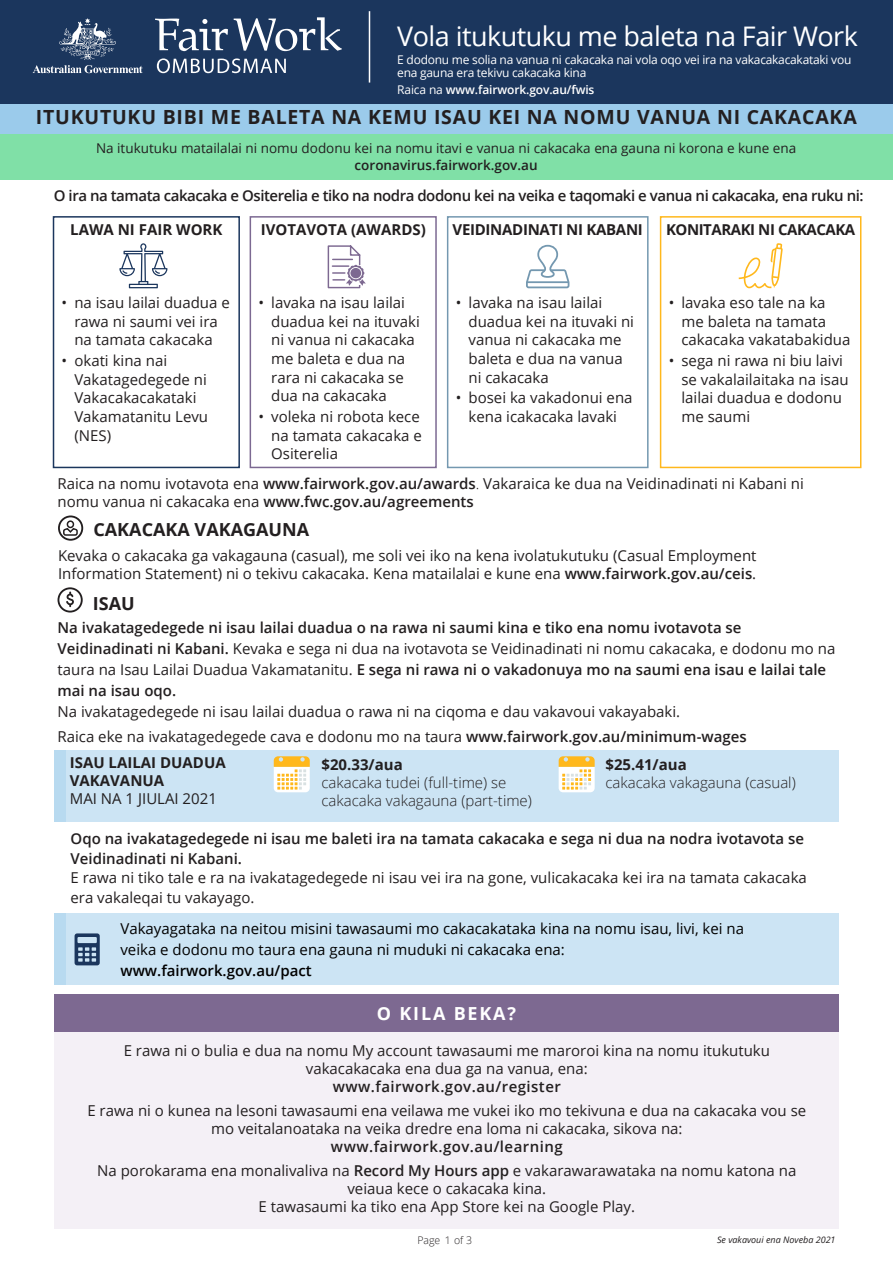
<style>
.page{position:relative;width:893px;height:1263px;background:#fff}
.page>*{position:absolute;margin:0;border:0;box-sizing:border-box;transform-origin:0 0}
.Line_1{font:27px "Open Sans";letter-spacing:-.02em;color:#fff}
.Sub-Heading2{font:700 19.5px "Open Sans";letter-spacing:.04em;color:#231f20}
.Sub_2{font:700 18px "Open Sans";color:#231f20}
.t1{font:700 18px "Open Sans";letter-spacing:.1em;color:#fff}
.Text{font:15px/18.6px "Open Sans";color:#231f20}
.Bold_para{font:15px/21px "Open Sans";color:#000}
.Text-2{font:600 15px/19.5px "Open Sans";color:#231f20}
.Bold_para-2{font:600 15px "Open Sans";letter-spacing:-.03em;color:#231f20}
.Bold_para-3{font:300 15px/18px "Open Sans";color:#231f20}
.Text-3{font:600 15px "Open Sans";letter-spacing:.03em;color:#231f20}
.Bold_para-4{font:700 15px/18px "Open Sans";color:#231f20}
.Sub_3{font:700 15px "Open Sans";letter-spacing:-.02em;color:#231f20}
.Sub_3-2{font:700 15px "Open Sans";color:#231f20}
.Bold_para-5{font:600 15px "Open Sans";color:#000}
.Bold_para-6{font:13.5px/16.2px "Open Sans";color:#231f20;text-align:center}
.t2{font:12px/13.2px "Open Sans";letter-spacing:-.02em;color:#fff}
.t3{font:600 12px "Open Sans";letter-spacing:-.01em;color:#fff}
.t4{font:300 10.5px "Open Sans";color:#231f20}
.t5{font:italic 9px "Open Sans";color:#231f20}
.s1{font-weight:400}
.s2{font-weight:600}
.s3{font-weight:300}
</style>
<div class="page">
<div style="left:0;top:133px;width:893px;height:46px;background:#80e0a7"></div>
<div style="left:53px;top:216px;width:187px;height:252px;border:2px solid #1b365d"></div>
<div style="left:250px;top:216px;width:187px;height:252px;border:2px solid #7c6992"></div>
<div style="left:447px;top:216px;width:202px;height:252px;border:2px solid #7498b0"></div>
<div style="left:660px;top:216px;width:201px;height:252px;border:2px solid #ffb81c"></div>
<svg style="left:119px;top:243px;width:48px;height:45px"></svg>
<svg style="left:526px;top:244px;width:44px;height:45px"></svg>
<svg style="left:739px;top:243px;width:44px;height:46px"></svg>
<svg style="left:327px;top:245px;width:39px;height:44px"></svg>
<div style="left:0;top:0;width:893px;height:104px;background:#1b365d"></div>
<hr style="left:369px;top:11px;width:1px;height:72px;background:#fff">
<div style="left:0;top:104px;width:893px;height:29px;background:#9bcbeb"></div>
<svg style="left:33px;top:18px;width:110px;height:55px"></svg>
<svg style="left:155px;top:19px;width:73px;height:32px"></svg>
<svg style="left:234px;top:17px;width:108px;height:34px"></svg>
<svg style="left:157px;top:58px;width:129px;height:15px"></svg>
<svg style="left:58px;top:515px;width:25px;height:26px"></svg>
<svg style="left:58px;top:587px;width:25px;height:25px"></svg>
<div style="left:66px;top:750px;width:773px;height:72px;background:#cce4f4"></div>
<svg style="left:54px;top:750px;width:12px;height:72px"></svg>
<svg style="left:274px;top:756px;width:36px;height:36px"></svg>
<svg style="left:559px;top:756px;width:36px;height:36px"></svg>
<div style="left:66px;top:914px;width:773px;height:71px;background:#cce4f4"></div>
<svg style="left:54px;top:914px;width:12px;height:71px"></svg>
<svg style="left:75px;top:933px;width:25px;height:32px"></svg>
<div style="left:54px;top:994px;width:785px;height:235px;background:#f4f0f6"></div>
<div style="left:54px;top:995px;width:785px;height:37px;background:#7d6991"></div>
<p class="Line_1" style="left:397px;top:18px;width:462px">Vola itukutuku me baleta na Fair Work</p>
<p class="t2" style="left:397px;top:52px;width:456px">E dodonu me solia na vanua ni cakacaka nai vola oqo vei ira na vakacakacakataki vou ena gauna era tekivu cakacaka kina</p>
<p class="t3" style="left:397px;top:82px;width:199px"><span class="s1">Raica na</span> www.fairwork.gov.au/fwis</p>
<h1 class="Sub-Heading2" style="left:36px;top:104px;width:822px">ITUKUTUKU BIBI ME BALETA NA KEMU ISAU KEI NA NOMU VANUA NI CAKACAKA</h1>
<p class="Bold_para-6" style="left:96px;top:140px;width:702px">Na itukutuku matailalai ni nomu dodonu kei na nomu itavi e vanua ni cakacaka ena gauna ni korona e kune ena <span class="s2">coronavirus.fairwork.gov.au</span></p>
<p class="Bold_para-2" style="left:54px;top:185px;width:811px">O ira na tamata cakacaka e Ositerelia e tiko na nodra dodonu kei na veika e taqomaki e vanua ni cakacaka, ena ruku ni:</p>
<p class="Sub_3-2" style="left:70px;top:219px;width:154px">LAWA NI FAIR WORK</p>
<p class="Sub_3-2" style="left:261px;top:219px;width:166px">IVOTAVOTA (AWARDS)</p>
<p class="Sub_3" style="left:666px;top:219px;width:191px">KONITARAKI NI CAKACAKA</p>
<p class="Sub_3" style="left:453px;top:219px;width:192px">VEIDINADINATI NI KABANI</p>
<p class="Text" style="left:62px;top:293px;width:170px;text-align:center">• na isau lailai duadua e rawa ni saumi vei ira<br>na tamata cakacaka</p>
<p class="Text" style="left:74px;top:351px;width:135px;text-indent:-13px">• okati kina nai<br>Vakatagedegede ni<br>Vakacakacakataki<br>Vakamatanitu Levu (NES)</p>
<p class="Text" style="left:271px;top:293px;width:150px;text-indent:-13px">• lavaka na isau lailai duadua kei na ituvaki ni vanua ni cakacaka me baleta e dua na rara ni cakacaka se dua na cakacaka</p>
<p class="Text" style="left:271px;top:407px;width:152px;text-indent:-13px">• voleka ni robota kece na tamata cakacaka e<br>Ositerelia</p>
<p class="Text" style="left:469px;top:293px;width:167px;text-indent:-13px">• lavaka na isau lailai duadua kei na ituvaki ni vanua ni cakacaka me baleta e dua na vanua ni cakacaka</p>
<p class="Text" style="left:456px;top:388px;width:178px;text-align:center">• bosei ka vakadonui ena kena icakacaka lavaki</p>
<p class="Text" style="left:681px;top:293px;width:170px;text-indent:-13px">• lavaka eso tale na ka me baleta na tamata cakacaka vakatabakidua</p>
<p class="Text" style="left:681px;top:351px;width:169px;text-indent:-13px">• sega ni rawa ni biu laivi se vakalailaitaka na isau lailai duadua e dodonu me saumi</p>
<p class="Text" style="left:58px;top:474px;width:748px;line-height:18px">Raica na nomu ivotavota ena <span class="s2">www.fairwork.gov.au/awards</span><span class="s3">.</span> Vakaraica ke dua na Veidinadinati ni Kabani ni nomu vanua ni cakacaka ena <span class="s2">www.fwc.gov.au/agreements</span></p>
<p class="Sub_2" style="left:93px;top:517px;width:217px">CAKACAKA VAKAGAUNA</p>
<p class="Text" style="left:58px;top:546px;width:700px;line-height:18px">Kevaka o cakacaka ga vakagauna (casual), me soli vei iko na kena ivolatukutuku (Casual Employment<br>Information Statement) ni o tekivu cakacaka. Kena matailalai e kune ena <span class="s2">www.fairwork.gov.au/ceis</span>.</p>
<p class="Sub_2" style="left:93px;top:591px;width:43px">ISAU</p>
<p class="Text" style="left:58px;top:616px;width:779px;line-height:21px"><span class="s2">Na ivakatagedegede ni isau lailai duadua o na rawa ni saumi kina e tiko ena nomu ivotavota se Veidinadinati ni Kabani.</span> Kevaka e sega ni dua na ivotavota se Veidinadinati ni nomu cakacaka, e dodonu mo na taura na Isau Lailai Duadua Vakamatanitu. <span class="s2">E sega ni rawa ni o vakadonuya mo na saumi ena isau e lailai tale mai na isau oqo.<br></span>Na ivakatagedegede ni isau lailai duadua o rawa ni na ciqoma e dau vakavoui vakayabaki.</p>
<p class="Text" style="left:58px;top:727px;width:691px">Raica eke na ivakatagedegede cava e dodonu mo na taura <span class="s2">www.fairwork.gov.au/minimum-wages</span></p>
<p class="Bold_para-4" style="left:70px;top:753px;width:157px">ISAU LAILAI DUADUA<br>VAKAVANUA</p>
<p class="Text" style="left:70px;top:789px;width:149px">MAI NA 1 JIULAI 2021</p>
<p class="Bold_para-4" style="left:321px;top:755px;width:83px">$20.33/aua</p>
<p class="Bold_para-3" style="left:321px;top:773px;width:212px">cakacaka tudei (full-time) se cakacaka vakagauna (part-time)</p>
<p class="Bold_para-4" style="left:605px;top:755px;width:83px">$25.41/aua</p>
<p class="Bold_para-3" style="left:605px;top:773px;width:192px">cakacaka vakagauna (casual)</p>
<p class="Text-2" style="left:71px;top:829px;width:735px">Oqo na ivakatagedegede ni isau me baleti ira na tamata cakacaka e sega ni dua na nodra ivotavota se<br>Veidinadinati ni Kabani.</p>
<p class="Text" style="left:71px;top:868px;width:738px;line-height:19.5px">E rawa ni tiko tale e ra na ivakatagedegede ni isau vei ira na gone, vulicakacaka kei ira na tamata cakacaka era vakaleqai tu vakayago.</p>
<p class="Bold_para" style="left:120px;top:918px;width:625px">Vakayagataka na neitou misini tawasaumi mo cakacakataka kina na nomu isau, livi, kei na veika e dodonu mo taura ena gauna ni muduki ni cakacaka ena:</p>
<p class="Bold_para-5" style="left:120px;top:960px;width:193px">www.fairwork.gov.au/pact</p>
<p class="t1" style="left:377px;top:1001px;width:141px">O KILA BEKA?</p>
<p class="Text" style="left:124px;top:1041px;width:648px;line-height:18px;text-align:center">E rawa ni o bulia e dua na nomu My account tawasaumi me maroroi kina na nomu itukutuku vakacakacaka ena dua ga na vanua, ena:</p>
<p class="Text-3" style="left:333px;top:1076px;width:230px">www.fairwork.gov.au/register</p>
<p class="Text" style="left:87px;top:1101px;width:720px;line-height:18px;text-align:center">E rawa ni o kunea na lesoni tawasaumi ena veilawa me vukei iko mo tekivuna e dua na cakacaka vou se mo veitalanoataka na veika dredre ena loma ni cakacaka, sikova na:</p>
<p class="Text-3" style="left:331px;top:1136px;width:233px">www.fairwork.gov.au/learning</p>
<p class="Text" style="left:97px;top:1161px;width:701px;line-height:18px;text-align:center">Na porokarama ena monalivaliva na <span class="s2">Record My Hours app</span> e vakarawarawataka na nomu katona na veiaua kece o cakacaka kina.<br>E tawasaumi ka tiko ena App Store kei na Google Play.</p>
<p class="t5" style="left:717px;top:1233px;width:120px">Se vakavoui ena Noveba 2021</p>
<p class="t4" style="left:417px;top:1233px;width:56px">Page 1 of 3</p>
</div>
